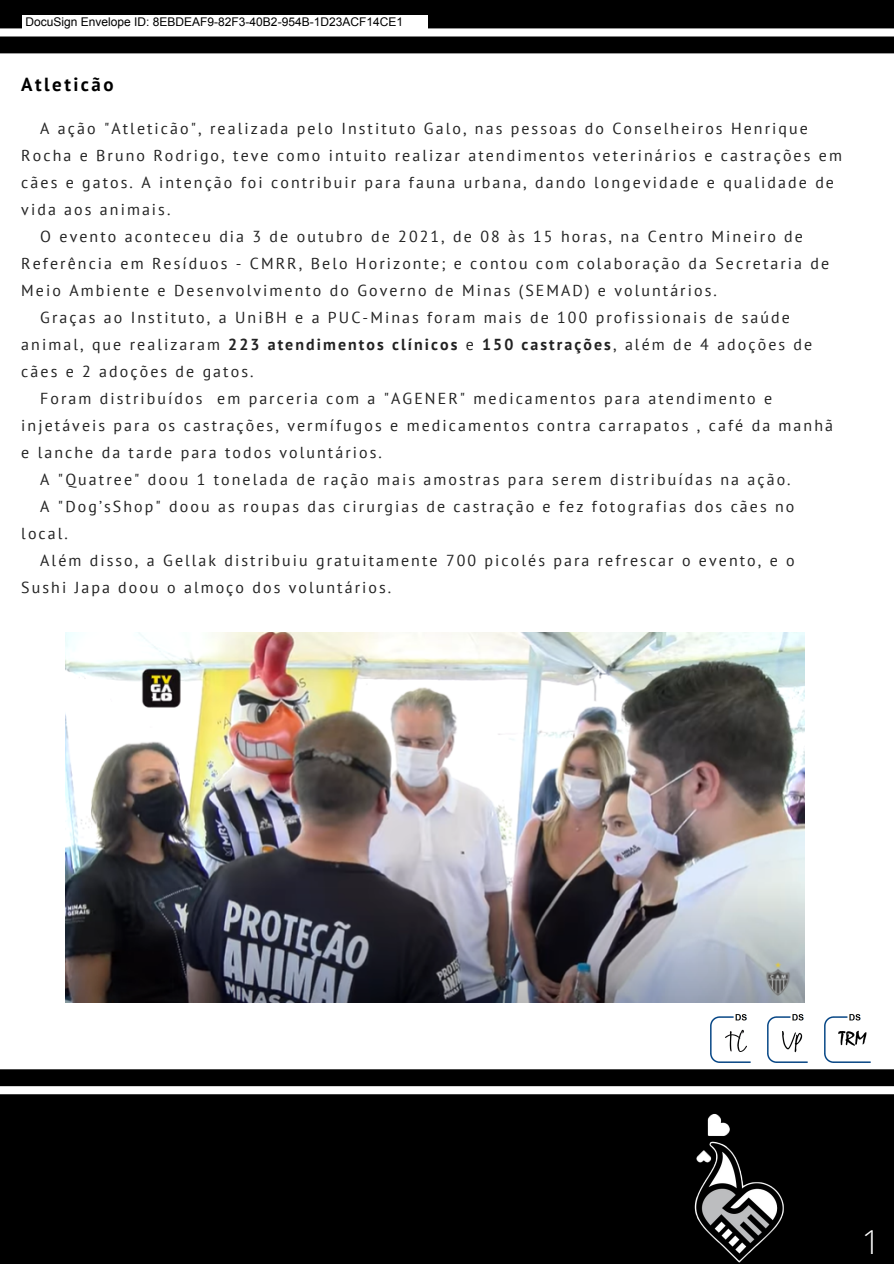
<style>
.page{position:relative;width:894px;height:1264px;background:#fff}
.page>*{position:absolute;margin:0;border:0;box-sizing:border-box;transform-origin:0 0}
.t1{font:300 33px "Open Sans";color:#fff}
.t2{font:700 18.9px "PT Sans";letter-spacing:.13em;color:#000}
.t3{font:15.9px/27px "PT Sans";letter-spacing:.13em;color:#222}
.t4{font:12px "Arial";color:#000}
.s1{font-weight:700}
</style>
<div class="page">
<svg style="left:0;top:1069px;width:893px;height:194px;fill:#000"></svg>
<svg style="left:0;top:0;width:893px;height:53px;fill:#000"></svg>
<img style="left:582px;top:1113px;width:311px;height:149px">
<img style="left:65px;top:632px;width:739px;height:370px">
<div style="left:22px;top:15px;width:406px;height:15px;background:#fff"></div>
<img style="left:710px;top:1014px;width:41px;height:49px">
<img style="left:824px;top:1014px;width:47px;height:49px">
<img style="left:767px;top:1014px;width:41px;height:49px">
<p class="t4" style="left:26px;top:15px;width:379px">DocuSign Envelope ID: 8EBDEAF9-82F3-40B2-954B-1D23ACF14CE1</p>
<p class="t2" style="left:21px;top:72px;width:94px">Atleticão</p>
<p class="t3" style="left:21px;top:114px;width:821px;text-indent:19px">A ação "Atleticão", realizada pelo Instituto Galo, nas pessoas do Conselheiros Henrique Rocha e Bruno Rodrigo, teve como intuito realizar atendimentos veterinários e castrações em cães e gatos. A intenção foi contribuir para fauna urbana, dando longevidade e qualidade de vida aos animais.</p>
<p class="t3" style="left:21px;top:222px;width:809px;text-indent:19px">O evento aconteceu dia 3 de outubro de 2021, de 08 às 15 horas, na Centro Mineiro de<br>Referência em Resíduos - CMRR, Belo Horizonte; e contou com colaboração da Secretaria de<br>Meio Ambiente e Desenvolvimento do Governo de Minas (SEMAD) e voluntários.</p>
<p class="t3" style="left:21px;top:303px;width:792px;text-indent:19px">Graças ao Instituto, a UniBH e a PUC-Minas foram mais de 100 profissionais de saúde animal, que realizaram <span class="s1">223 atendimentos clínicos</span> e <span class="s1">150 castrações</span>, além de 4 adoções de cães e 2 adoções de gatos.</p>
<p class="t3" style="left:21px;top:384px;width:813px;text-indent:19px">Foram distribuídos em parceria com a "AGENER" medicamentos para atendimento e injetáveis para os castrações, vermífugos e medicamentos contra carrapatos , café da manhã e lanche da tarde para todos voluntários.</p>
<p class="t3" style="left:40px;top:466px;width:751px">A "Quatree" doou 1 tonelada de ração mais amostras para serem distribuídas na ação.</p>
<p class="t3" style="left:21px;top:493px;width:774px;text-indent:19px">A "Dog’sShop" doou as roupas das cirurgias de castração e fez fotografias dos cães no local.</p>
<p class="t3" style="left:21px;top:547px;width:774px;text-indent:19px">Além disso, a Gellak distribuiu gratuitamente 700 picolés para refrescar o evento, e o<br>Sushi Japa doou o almoço dos voluntários.</p>
<p class="t1" style="left:861px;top:1219px;width:20px">1</p>
</div>
